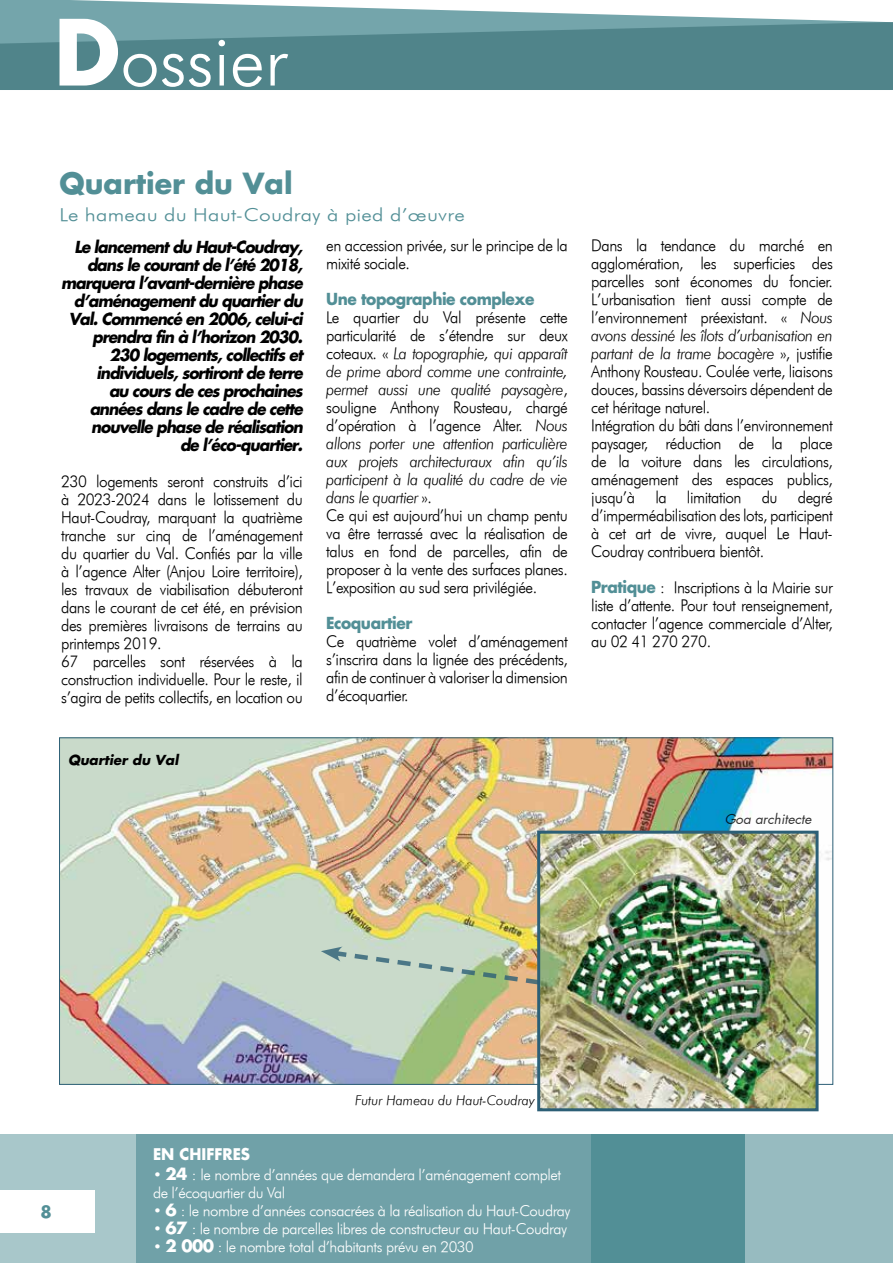
<style>
.page{position:relative;width:893px;height:1263px;background:#fff}
.page>*{position:absolute;margin:0;border:0;box-sizing:border-box;transform-origin:0 0}
.t1{font:italic 70.5px "Futura";color:#fff}
.t2{font:28.5px "Futura Koyu";color:#528f96}
.t3{font:italic 17.85px "Futura";letter-spacing:.01em;color:#528f96;scale:1.18 1}
.t4{font:16.5px "Futura Koyu";color:#528f96}
.t5{font:italic 16.2px/18px "Futura";letter-spacing:-.03em;color:#000;scale:.95 1}
.t6{font:italic 16.2px/18px "Futura Koyu";letter-spacing:-.06em;color:#000;text-align:right;scale:.95 1}
.t7{font:16.2px "Futura Koyu";letter-spacing:-.03em;color:#528f96;scale:.95 1}
.t8{font:15.75px "Futura Koyu";color:#fff;scale:.95 1}
.t9{font:italic 15px/18px "Futura";letter-spacing:-.03em;color:#fff}
.t10{font:italic 300 13.5px "Futura";color:#000}
.t11{font:italic 13.5px "Futura Koyu";color:#000}
.t12{font:italic 13.5px "Futura Beyaz";color:#000}
.s1{font-family:"Futura Koyu";font-style:normal;font-size:88.5px}
.s2{font-weight:300}
.s3{font-family:"Futura Koyu";font-style:normal;color:#528f96}
.s4{font-family:"Futura Koyu";font-style:normal;font-size:16.5px}
</style>
<div class="page">
<div style="left:0;top:1134px;width:149px;height:129px;background:#a8c7ca"></div>
<div style="left:744px;top:1134px;width:149px;height:129px;background:#97bbc0"></div>
<div style="left:0;top:1191px;width:95px;height:42px;background:#fff"></div>
<div style="left:136px;top:1134px;width:455px;height:129px;background:#70a1a8"></div>
<svg style="left:0;top:0;width:883px;height:22px;fill:#74a5ab"></svg>
<svg style="left:0;top:22px;width:893px;height:68px;background:#55898f"></svg>
<div style="left:591px;top:1134px;width:153px;height:129px;background:#528f96"></div>
<img style="left:61px;top:739px;width:770px;height:344px">
<img style="left:541px;top:835px;width:274px;height:272px">
<div style="left:537px;top:831px;width:282px;height:280px;border:3px solid #2c5f76"></div>
<svg style="left:321px;top:946px;width:220px;height:40px;background:#b9c8b1"></svg>
<h1 class="t1" style="left:54px;top:18px;width:235px"><span class="s1">D</span>ossier</h1>
<h2 class="t2" style="left:60px;top:164px;width:235px">Quartier du Val</h2>
<p class="t3" style="left:60px;top:204px;width:345px">Le hameau du Haut-Coudray à pied d’œuvre</p>
<p class="t6" style="left:61px;top:237px;width:256px">Le lancement du Haut-Coudray, dans le courant de l’été 2018, marquera l’avant-dernière phase d’aménagement du quartier du<br>Val. Commencé en 2006, celui-ci prendra fin à l’horizon 2030.<br>230 logements, collectifs et individuels, sortiront de terre<br>au cours de ces prochaines années dans le cadre de cette nouvelle phase de réalisation<br>de l’éco-quartier.</p>
<p class="t5" style="left:61px;top:472px;width:256px">230 logements seront construits d’ici à 2023-2024 dans le lotissement du Haut-Coudray, marquant la quatrième tranche sur cinq de l’aménagement du quartier du Val. Confiés par la ville à l’agence Alter (Anjou Loire territoire), les travaux de viabilisation débuteront dans le courant de cet été, en prévision des premières livraisons de terrains au printemps 2019.<br>67 parcelles sont réservées à la construction individuelle. Pour le reste, il s’agira de petits collectifs, en location ou</p>
<p class="t5" style="left:326px;top:237px;width:256px">en accession privée, sur le principe de la mixité sociale.</p>
<p class="t7" style="left:326px;top:288px;width:221px">Une topographie complexe</p>
<p class="t5" style="left:326px;top:309px;width:256px">Le quartier du Val présente cette particularité de s’étendre sur deux coteaux. « <span class="s2">La topographie, qui apparaît de prime abord comme une contrainte, permet aussi une qualité paysagère</span>, souligne Anthony Rousteau, chargé d’opération à l’agence Alter. <span class="s2">Nous allons porter une attention particulière aux projets architecturaux afin qu’ils participent à la qualité du cadre de vie dans le quartier</span> ».<br>Ce qui est aujourd’hui un champ pentu va être terrassé avec la réalisation de talus en fond de parcelles, afin de proposer à la vente des surfaces planes.<br>L’exposition au sud sera privilégiée.</p>
<p class="t7" style="left:326px;top:612px;width:92px">Ecoquartier</p>
<p class="t5" style="left:326px;top:633px;width:256px;text-align:justify">Ce quatrième volet d’aménagement s’inscrira dans la lignée des précédents, afin de continuer à valoriser la dimension d’écoquartier.</p>
<p class="t11" style="left:68px;top:751px;width:112px">Quartier du Val</p>
<p class="t5" style="left:591px;top:236px;width:256px">Dans la tendance du marché en agglomération, les superficies des parcelles sont économes du foncier.<br>L’urbanisation tient aussi compte de l’environnement préexistant. « <span class="s2">Nous avons dessiné les îlots d’urbanisation en partant de la trame bocagère</span> », justifie Anthony Rousteau. Coulée verte, liaisons douces, bassins déversoirs dépendent de cet héritage naturel.<br>Intégration du bâti dans l’environnement paysager, réduction de la place de la voiture dans les circulations, aménagement des espaces publics, jusqu’à la limitation du degré d’imperméabilisation des lots, participent à cet art de vivre, auquel Le Haut-Coudray contribuera bientôt.</p>
<p class="t5" style="left:591px;top:578px;width:256px;text-align:justify"><span class="s3">Pratique</span> : Inscriptions à la Mairie sur liste d’attente. Pour tout renseignement, contacter l’agence commerciale d’Alter, au 02 41 270 270.</p>
<p class="t12" style="left:725px;top:809px;width:88px">Goa architecte</p>
<p class="t4" style="left:40px;top:1200px;width:13px">8</p>
<p class="t10" style="left:355px;top:1092px;width:181px">Futur Hameau du Haut-Coudray</p>
<p class="t8" style="left:153px;top:1143px;width:39px">En chiffres</p>
<p class="t9" style="left:153px;top:1166px;width:410px">• <span class="s4">24</span> : le nombre d’années que demandera l’aménagement complet de l’écoquartier du Val</p>
<p class="t9" style="left:153px;top:1202px;width:419px">• <span class="s4">6</span> : le nombre d’années consacrées à la réalisation du Haut-Coudray</p>
<p class="t9" style="left:153px;top:1220px;width:415px">• <span class="s4">67</span> : le nombre de parcelles libres de constructeur au Haut-Coudray</p>
<p class="t9" style="left:153px;top:1238px;width:322px">• <span class="s4">2 000</span> : le nombre total d’habitants prévu en 2030</p>
</div>
